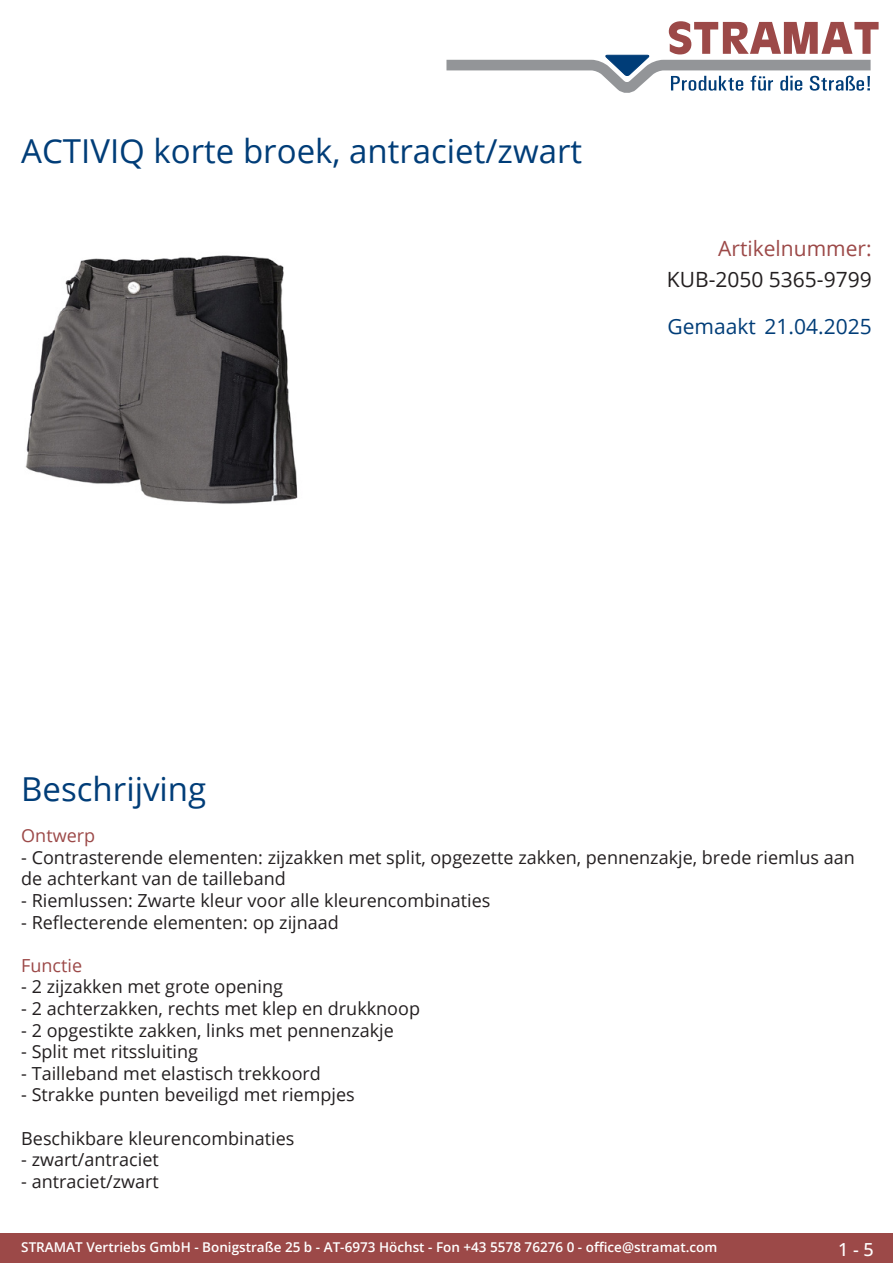
<style>
.page{position:relative;width:893px;height:1263px;background:#fff}
.page>*{position:absolute;margin:0;border:0;box-sizing:border-box;transform-origin:0 0}
.Produkttitel{font:33px "Open Sans";color:#003d78}
.TechDaten_Inhalt{font:21px "Open Sans";color:#231f20}
.Erstellungsdatum{font:21px "Open Sans";color:#003d78}
.TechDaten_Überschrif{font:21px "Open Sans";color:#9c4948}
.Beschreibung_Text{font:18px/21.6px "Open Sans";color:#231f20}
.Beschreibung_Text-2{font:18px "Open Sans";color:#9c4948}
.t1{font:500 18px "Open Sans";color:#fff}
.t2{font:600 13.5px "Open Sans";color:#fff}
</style>
<div class="page">
<div style="left:0;top:1233px;width:893px;height:30px;background:#9c4948"></div>
<svg style="left:446px;top:21px;width:433px;height:72px"></svg>
<img style="left:25px;top:255px;width:273px;height:249px">
<p class="Produkttitel" style="left:21px;top:128px;width:562px">ACTIVIQ korte broek, antraciet/zwart</p>
<p class="TechDaten_Überschrif" style="left:718px;top:234px;width:155px">Artikelnummer:</p>
<p class="TechDaten_Inhalt" style="left:667px;top:265px;width:206px">KUB-2050 5365-9799</p>
<p class="Erstellungsdatum" style="left:668px;top:312px;width:206px">Gemaakt 21.04.2025</p>
<p class="Produkttitel" style="left:21px;top:766px;width:186px">Beschrijving</p>
<p class="Beschreibung_Text-2" style="left:21px;top:823px;width:75px">Ontwerp</p>
<p class="Beschreibung_Text" style="left:21px;top:846px;width:835px">- Contrasterende elementen: zijzakken met split, opgezette zakken, pennenzakje, brede riemlus aan de achterkant van de tailleband</p>
<p class="Beschreibung_Text" style="left:21px;top:889px;width:471px">- Riemlussen: Zwarte kleur voor alle kleurencombinaties</p>
<p class="Beschreibung_Text" style="left:21px;top:911px;width:319px">- Reflecterende elementen: op zijnaad</p>
<p class="Beschreibung_Text-2" style="left:21px;top:953px;width:62px">Functie</p>
<p class="Beschreibung_Text" style="left:21px;top:975px;width:263px">- 2 zijzakken met grote opening</p>
<p class="Beschreibung_Text" style="left:21px;top:997px;width:400px">- 2 achterzakken, rechts met klep en drukknoop</p>
<p class="Beschreibung_Text" style="left:21px;top:1019px;width:374px">- 2 opgestikte zakken, links met pennenzakje</p>
<p class="Beschreibung_Text" style="left:21px;top:1040px;width:178px">- Split met ritssluiting</p>
<p class="Beschreibung_Text" style="left:21px;top:1062px;width:301px">- Tailleband met elastisch trekkoord</p>
<p class="Beschreibung_Text" style="left:21px;top:1083px;width:335px">- Strakke punten beveiligd met riempjes</p>
<p class="Beschreibung_Text" style="left:21px;top:1127px;width:275px">Beschikbare kleurencombinaties</p>
<p class="Beschreibung_Text" style="left:21px;top:1148px;width:139px">- zwart/antraciet</p>
<p class="Beschreibung_Text" style="left:21px;top:1170px;width:139px">- antraciet/zwart</p>
<p class="t2" style="left:21px;top:1238px;width:698px">STRAMAT Vertriebs GmbH - Bonigstraße 25 b - AT-6973 Höchst - Fon +43 5578 76276 0 - office@stramat.com</p>
<p class="t1" style="left:838px;top:1237px;width:37px">1 - 5</p>
</div>
